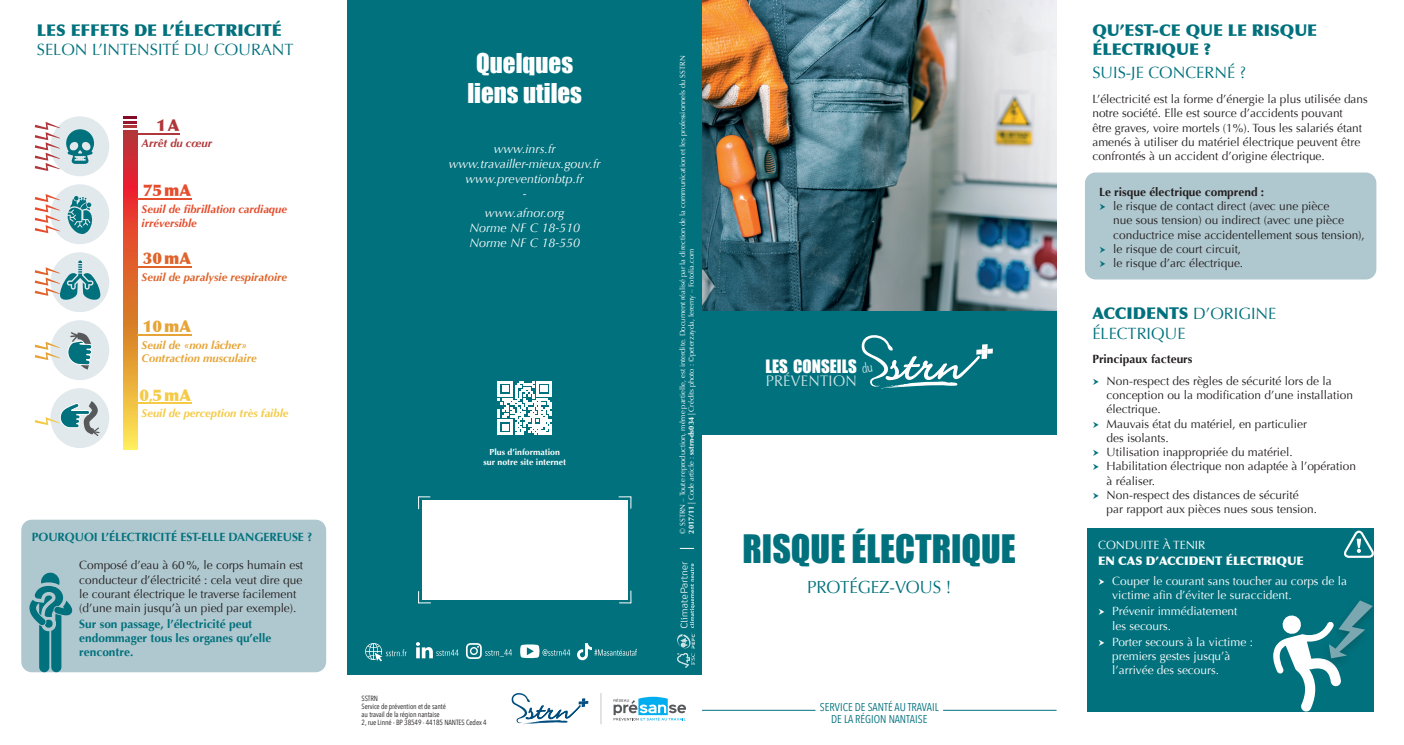
<style>
.page{position:relative;width:1404px;height:745px;background:#fff}
.page>*{position:absolute;margin:0;border:0;box-sizing:border-box;transform-origin:0 0}
.t1{font:36px "Impact";color:#00717d}
.t2{font:25px/30px "Impact";color:#fff;text-align:center}
.t3{font:17.5px "Optima";color:#00717d;scale:.96 1}
.t4{font:16.88px "Impact";color:#fff}
.t5{font:16.25px/19.5px "Optima";color:#00717d}
.t6{font:900 16.25px/19.5px "Optima";color:#00717d}
.t7{font:900 16.25px "Optima";color:#f5ca46}
.t8{font:900 16.25px "Optima";color:#e64d2d}
.t9{font:900 16.25px "Optima";color:#df632a}
.t10{font:900 16.25px "Optima";color:#e7a436}
.t11{font:900 16.25px "Optima";color:#b03639}
.t12{font:15.25px "Optima";letter-spacing:.02em;color:#fff;scale:.96 1}
.t13{font:italic 12.5px/15px "Optima";color:#fff;text-align:center}
.t14{font:11.88px/14.2px "Optima";color:#231f20}
.t15{font:11.88px/14.2px "Optima";color:#fff}
.t16{font:700 11.88px/14.2px "Optima";color:#00717d}
.t17{font:700 11.88px "Optima";color:#231f20}
.t18{font:900 11.88px "Optima";color:#fff}
.t19{font:11.25px/12.5px "Avenir Next Condensed";color:#00717d;text-align:center}
.t20{font:italic 700 11.25px/14.2px "Optima";color:#e64d2d}
.t21{font:italic 700 11.25px/13.5px "Optima";color:#e7a436}
.t22{font:italic 700 11.25px "Optima";color:#df632a}
.t23{font:italic 700 11.25px "Optima";color:#f5ca46}
.t24{font:italic 700 11.25px "Optima";color:#b03639}
.t25{font:700 8.75px/10.5px "Optima";color:#fff;text-align:center}
.t26{font:7.5px/8.8px "Optima";color:#fff}
.t27{font:7.5px/8.1px "Avenir Next Condensed";letter-spacing:-.01em;color:#231f20}
.s1{font-size:11.25px}
.s2{font-weight:700}
.s3{font-family:"Avenir Next Condensed";font-size:8.12px}
.s4{font-weight:900}
</style>
<div class="page">
<div style="left:347px;top:0;width:355px;height:673px;background:#00717d"></div>
<div style="left:702px;top:310px;width:354px;height:124px;background:#00717d"></div>
<div style="left:422px;top:500px;width:205px;height:99px;background:#fff"></div>
<svg style="left:418px;top:496px;width:12px;height:13px"></svg>
<svg style="left:618px;top:496px;width:13px;height:12px"></svg>
<svg style="left:618px;top:590px;width:13px;height:13px"></svg>
<svg style="left:418px;top:591px;width:13px;height:12px"></svg>
<img style="left:702px;top:0;width:354px;height:310px">
<svg style="left:679px;top:548px;width:15px;height:1px"></svg>
<div style="left:1087px;top:527px;width:286px;height:183px;background:#00717d"></div>
<svg style="left:1344px;top:530px;width:29px;height:27px"></svg>
<div style="left:1321px;top:596px;width:58px;height:72px;background:#231f20;opacity:.25"></div>
<svg style="left:1272px;top:600px;width:100px;height:111px"></svg>
<div style="left:1084px;top:172px;width:292px;height:107px;background:#afc7ce;border-radius:11px"></div>
<div style="left:21px;top:519px;width:305px;height:152px;background:#afc7ce;border-radius:11px"></div>
<svg style="left:29px;top:572px;width:43px;height:99px"></svg>
<hr style="left:125px;top:133px;width:54px;height:1px;background:#b03639">
<div style="left:50px;top:320px;width:59px;height:60px;background:#e1e9ec;border-radius:50%"></div>
<svg style="left:67px;top:332px;width:25px;height:37px"></svg>
<div style="left:50px;top:388px;width:59px;height:60px;background:#e1e9ec;border-radius:50%"></div>
<div style="left:50px;top:252px;width:59px;height:60px;background:#e1e9ec;border-radius:50%"></div>
<div style="left:50px;top:184px;width:59px;height:60px;background:#e1e9ec;border-radius:50%"></div>
<svg style="left:68px;top:196px;width:25px;height:38px"></svg>
<div style="left:50px;top:116px;width:59px;height:60px;background:#e1e9ec;border-radius:50%"></div>
<svg style="left:66px;top:129px;width:28px;height:35px"></svg>
<svg style="left:124px;top:130px;width:13px;height:319px;background:#e27234"></svg>
<svg style="left:124px;top:116px;width:13px;height:12px"></svg>
<svg style="left:35px;top:401px;width:65px;height:35px"></svg>
<svg style="left:35px;top:341px;width:25px;height:19px"></svg>
<svg style="left:35px;top:260px;width:66px;height:41px"></svg>
<svg style="left:35px;top:194px;width:25px;height:39px"></svg>
<svg style="left:35px;top:122px;width:25px;height:49px"></svg>
<hr style="left:137px;top:198px;width:54px;height:2px;background:#e64d2d">
<hr style="left:137px;top:266px;width:54px;height:2px;background:#df632a">
<hr style="left:137px;top:334px;width:54px;height:1px;background:#e7a436">
<hr style="left:137px;top:402px;width:54px;height:1px;background:#f5ca46">
<svg style="left:677px;top:561px;width:18px;height:106px"></svg>
<svg style="left:511px;top:693px;width:77px;height:31px"></svg>
<svg style="left:613px;top:696px;width:73px;height:24px"></svg>
<hr style="left:600px;top:692px;width:1px;height:31px;background:#c7c8ca">
<svg style="left:498px;top:381px;width:53px;height:53px"></svg>
<hr style="left:702px;top:709px;width:113px;height:1px;background:#00717d">
<hr style="left:943px;top:709px;width:113px;height:1px;background:#00717d">
<svg style="left:466px;top:643px;width:46px;height:15px"></svg>
<svg style="left:416px;top:642px;width:42px;height:16px"></svg>
<svg style="left:520px;top:644px;width:50px;height:13px"></svg>
<svg style="left:577px;top:643px;width:60px;height:16px"></svg>
<svg style="left:365px;top:643px;width:41px;height:18px"></svg>
<svg style="left:861px;top:335px;width:131px;height:54px"></svg>
<h3 class="t6" style="left:37px;top:20px;width:246px">LES EFFETS DE L’ÉLECTRICITÉ</h3>
<h3 class="t5" style="left:37px;top:40px;width:258px">SELON L’INTENSITÉ DU COURANT</h3>
<h3 class="t11" style="left:156px;top:115px;width:24px">1A</h3>
<p class="t24" style="left:141px;top:137px;width:72px">Arrêt du cœur</p>
<h3 class="t8" style="left:143px;top:181px;width:50px">75mA</h3>
<p class="t20" style="left:141px;top:202px;width:147px">Seuil de fibrillation cardiaque irréversible</p>
<h3 class="t9" style="left:143px;top:249px;width:50px">30mA</h3>
<p class="t22" style="left:141px;top:270px;width:147px">Seuil de paralysie respiratoire</p>
<h3 class="t10" style="left:143px;top:316px;width:50px">10mA</h3>
<p class="t21" style="left:141px;top:338px;width:117px">Seuil de «non lâcher»<br>Contraction musculaire</p>
<h3 class="t7" style="left:140px;top:385px;width:53px">0<span class="s1">,</span>5mA</h3>
<p class="t23" style="left:141px;top:406px;width:148px">Seuil de perception très faible</p>
<p class="t16" style="left:32px;top:530px;width:282px">POURQUOI L’ÉLECTRICITÉ EST-ELLE DANGEREUSE ?</p>
<p class="t14" style="left:79px;top:558px;width:225px">Composé d’eau à 60%, le corps humain est conducteur d’électricité : cela veut dire que le courant électrique le traverse facilement (d’une main jusqu’à un pied par exemple).</p>
<p class="t16" style="left:79px;top:616px;width:194px">Sur son passage, l’électricité peut endommager tous les organes qu’elle rencontre.</p>
<h2 class="t2" style="left:467px;top:47px;width:116px">Quelques liens utiles</h2>
<p class="t13" style="left:448px;top:142px;width:153px">www.inrs.fr www.travailler-mieux.gouv.fr www.preventionbtp.fr<br>-</p>
<p class="t13" style="left:469px;top:205px;width:112px">www.afnor.org<br>Norme NF C 18-510<br>Norme NF C 18-550</p>
<p class="t25" style="left:483px;top:446px;width:84px">Plus d’information sur notre site internet</p>
<p class="t27" style="left:361px;top:693px;width:126px">SSTRN<br>Service de prévention et de santé<br>au travail de la région nantaise<br>2, rue Linné - BP 38549 - 44185 NANTES Cedex 4</p>
<p class="t26" style="left:678px;top:533px;width:479px;rotate:-90deg">© SSTRN – Toute reproduction, même partielle, est interdite. Document réalisé par la direction de la communication et les professionnels du SSTRN<br><span class="s2">2017/11</span> <span class="s3">|</span> Code article : <span class="s2">sstrn-ds034</span> <span class="s3">|</span> Crédits photo : ©peterzayda, leremy – Fotolia.com</p>
<h3 class="t4" style="left:765px;top:352px;width:93px">LES CONSEILS</h3>
<p class="t12" style="left:765px;top:371px;width:96px">PRÉVENTION</p>
<h1 class="t1" style="left:742px;top:520px;width:275px">RISQUE ÉLECTRIQUE</h1>
<h3 class="t3" style="left:807px;top:576px;width:152px">PROTÉGEZ-VOUS !</h3>
<p class="t19" style="left:820px;top:699px;width:120px">SERVICE DE SANTÉ AU TRAVAIL<br>DE LA RÉGION NANTAISE</p>
<h3 class="t6" style="left:1092px;top:20px;width:226px">QU’EST-CE QUE LE RISQUE<br>ÉLECTRIQUE ?</h3>
<h3 class="t5" style="left:1092px;top:63px;width:155px">SUIS-JE CONCERNÉ ?</h3>
<p class="t14" style="left:1092px;top:92px;width:277px">L’électricité est la forme d’énergie la plus utilisée dans notre société. Elle est source d’accidents pouvant<br>être graves, voire mortels (1%). Tous les salariés étant amenés à utiliser du matériel électrique peuvent être confrontés à un accident d’origine électrique.</p>
<p class="t17" style="left:1098px;top:185px;width:166px">Le risque électrique comprend :</p>
<p class="t14" style="left:1113px;top:199px;width:253px">le risque de contact direct (avec une pièce<br>nue sous tension) ou indirect (avec une pièce conductrice mise accidentellement sous tension), le risque de court circuit,<br>le risque d’arc électrique.</p>
<h3 class="t5" style="left:1092px;top:304px;width:185px"><span class="s4">ACCIDENTS</span> D’ORIGINE<br>ÉLECTRIQUE</h3>
<p class="t17" style="left:1092px;top:352px;width:102px">Principaux facteurs</p>
<p class="t14" style="left:1106px;top:373px;width:251px">Non-respect des règles de sécurité lors de la conception ou la modification d’une installation électrique.<br>Mauvais état du matériel, en particulier<br>des isolants.<br>Utilisation inappropriée du matériel.<br>Habilitation électrique non adaptée à l’opération à réaliser.<br>Non-respect des distances de sécurité<br>par rapport aux pièces nues sous tension.</p>
<p class="t15" style="left:1097px;top:538px;width:109px">CONDUITE À TENIR</p>
<p class="t18" style="left:1097px;top:553px;width:207px">EN CAS D’ACCIDENT ÉLECTRIQUE</p>
<p class="t15" style="left:1112px;top:573px;width:236px">Couper le courant sans toucher au corps de la victime afin d’éviter le suraccident.</p>
<p class="t15" style="left:1112px;top:604px;width:127px">Prévenir immédiatement les secours.</p>
<p class="t15" style="left:1112px;top:634px;width:142px">Porter secours à la victime : premiers gestes jusqu’à l’arrivée des secours.</p>
</div>
